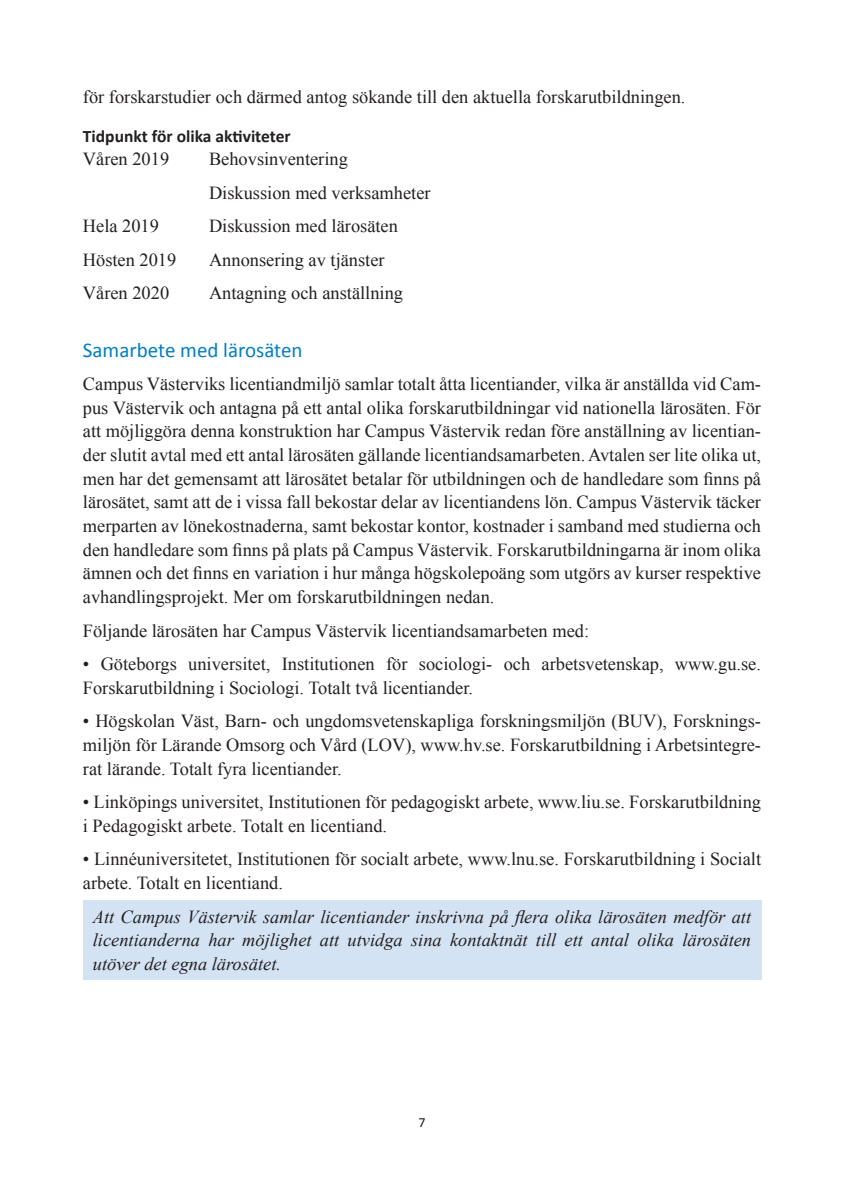
<style>
.page{position:relative;width:844px;height:1191px;background:#fff}
.page>*{position:absolute;margin:0;border:0;box-sizing:border-box;transform-origin:0 0}
.t1{font:21px "Calibri";color:#007ec5}
.t2{font:18.38px/23.6px "Times New Roman";color:#231f20;text-align:justify}
.t3{font:italic 18.38px "Times New Roman";color:#231f20}
.t4{font:700 17.5px "Calibri";color:#231f20}
.t5{font:14px "Calibri";color:#231f20}
</style>
<div class="page">
<div style="left:83px;top:900px;width:677px;height:80px;background:#d4e3f4"></div>
<p class="t2" style="left:83px;top:85px;width:604px">för forskarstudier och därmed antog sökande till den aktuella forskarutbildningen.</p>
<p class="t4" style="left:83px;top:125px;width:209px">Tidpunkt för olika aktiviteter</p>
<p class="t2" style="left:83px;top:147px;width:88px">Våren 2019</p>
<p class="t2" style="left:209px;top:147px;width:140px">Behovsinventering</p>
<p class="t2" style="left:209px;top:180px;width:223px">Diskussion med verksamheter</p>
<p class="t2" style="left:83px;top:214px;width:78px">Hela 2019</p>
<p class="t2" style="left:209px;top:214px;width:190px">Diskussion med lärosäten</p>
<p class="t2" style="left:83px;top:248px;width:95px">Hösten 2019</p>
<p class="t2" style="left:209px;top:248px;width:177px">Annonsering av tjänster</p>
<p class="t2" style="left:83px;top:281px;width:88px">Våren 2020</p>
<p class="t2" style="left:209px;top:281px;width:195px">Antagning och anställning</p>
<h4 class="t1" style="left:83px;top:337px;width:221px">Samarbete med lärosäten</h4>
<p class="t2" style="left:83px;top:372px;width:679px">Campus Västerviks licentiandmiljö samlar totalt åtta licentiander, vilka är anställda vid Cam&shy;pus Västervik och antagna på ett antal olika forskarutbildningar vid nationella lärosäten. För att möjliggöra denna konstruktion har Campus Västervik redan före anställning av licentian&shy;der slutit avtal med ett antal lärosäten gällande licentiandsamarbeten. Avtalen ser lite olika ut,</p>
<p class="t2" style="left:83px;top:466px;width:679px">men har det gemensamt att lärosätet betalar för utbildningen och de handledare som finns på</p>
<p class="t2" style="left:83px;top:490px;width:679px">lärosätet, samt att de i vissa fall bekostar delar av licentiandens lön. Campus Västervik täcker merparten av lönekostnaderna, samt bekostar kontor, kostnader i samband med studierna och</p>
<p class="t2" style="left:83px;top:537px;width:679px">den handledare som finns på plats på Campus Västervik. Forskarutbildningarna är inom olika ämnen och det finns en variation i hur många högskolepoäng som utgörs av kurser respektive avhandlingsprojekt. Mer om forskarutbildningen nedan.</p>
<p class="t2" style="left:83px;top:618px;width:507px">Följande lärosäten har Campus Västervik licentiandsamarbeten med:</p>
<p class="t2" style="left:83px;top:652px;width:679px">• Göteborgs universitet, Institutionen för sociologi- och arbetsvetenskap, www.gu.se.<br>Forskarutbildning i Sociologi. Totalt två licentiander.</p>
<p class="t2" style="left:83px;top:709px;width:679px">• Högskolan Väst, Barn- och ungdomsvetenskapliga forskningsmiljön (BUV), Forsknings&shy;miljön för Lärande Omsorg och Vård (LOV), www.hv.se. Forskarutbildning i Arbetsintegre&shy;rat lärande. Totalt fyra licentiander.</p>
<p class="t2" style="left:83px;top:790px;width:679px">• Linköpings universitet, Institutionen för pedagogiskt arbete, www.liu.se. Forskarutbildning i Pedagogiskt arbete. Totalt en licentiand.</p>
<p class="t2" style="left:83px;top:847px;width:679px">• Linnéuniversitetet, Institutionen för socialt arbete, www.lnu.se. Forskarutbildning i Socialt</p>
<p class="t2" style="left:83px;top:870px;width:201px">arbete. Totalt en licentiand.</p>
<p class="t3" style="left:93px;top:903px;width:659px">Att Campus Västervik samlar licentiander inskrivna på flera olika lärosäten medför att</p>
<p class="t3" style="left:93px;top:927px;width:659px">licentianderna har möjlighet att utvidga sina kontaktnät till ett antal olika lärosäten</p>
<p class="t3" style="left:93px;top:951px;width:190px">utöver det egna lärosätet.</p>
<p class="t5" style="left:418px;top:1113px;width:9px">7</p>
</div>
